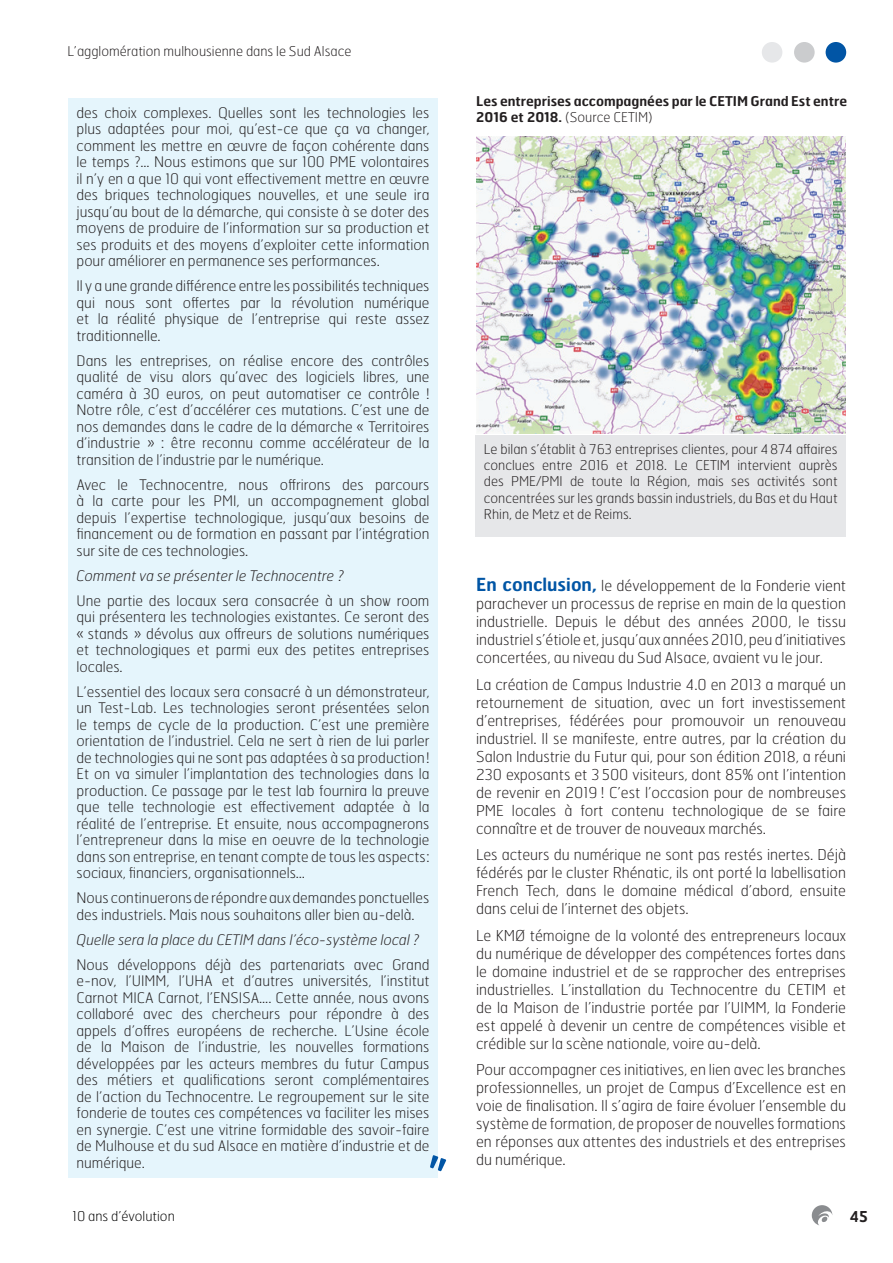
<style>
.page{position:relative;width:893px;height:1263px;background:#fff}
.page>*{position:absolute;margin:0;border:0;box-sizing:border-box;transform-origin:0 0}
.t1{font:100 15px/18px "Hermes FB";color:#231f20;text-align:justify}
.t2{font:600 15px "Hermes FB";color:#231f20}
.t3{font:100 14.55px/16.5px "Hermes FB";color:#231f20;text-align:justify}
.t4{font:italic 100 14.55px "Hermes FB";color:#231f20}
.t5{font:100 13.5px/16.2px "Hermes FB";color:#231f20;text-align:justify}
.t6{font:600 13.5px/16.2px "Hermes FB";color:#231f20}
.t7{font:100 13.5px "Hermes FB";color:#000}
.s1{font-weight:100}
.s2{font-weight:600;font-size:18px;color:#0155a5}
</style>
<div class="page">
<div style="left:826px;top:42px;width:20px;height:21px;background:#0155a5;border-radius:50%"></div>
<div style="left:794px;top:42px;width:21px;height:21px;background:#cbccce;border-radius:50%"></div>
<div style="left:762px;top:42px;width:20px;height:21px;background:#e6e7e9;border-radius:50%"></div>
<svg style="left:812px;top:1205px;width:20px;height:20px"></svg>
<img style="left:476px;top:136px;width:370px;height:297px">
<div style="left:68px;top:98px;width:370px;height:1080px;background:#e5f5fc"></div>
<div style="left:475px;top:435px;width:371px;height:101px;background:#e6e7e9"></div>
<p class="t5" style="left:67px;top:43px;width:285px">L’agglomération mulhousienne dans le Sud Alsace</p>
<p class="t3" style="left:77px;top:104px;width:354px">des choix complexes. Quelles sont les technologies les plus adaptées pour moi, qu’est-ce que ça va changer, comment les mettre en œuvre de façon cohérente dans le temps ?... Nous estimons que sur 100 PME volontaires il n’y en a que 10 qui vont effectivement mettre en œuvre des briques technologiques nouvelles, et une seule ira jusqu’au bout de la démarche, qui consiste à se doter des moyens de produire de l’information sur sa production et ses produits et des moyens d’exploiter cette information pour améliorer en permanence ses performances.</p>
<p class="t3" style="left:77px;top:277px;width:354px">Il y a une grande différence entre les possibilités techniques qui nous sont offertes par la révolution numérique et la réalité physique de l’entreprise qui reste assez traditionnelle.</p>
<p class="t3" style="left:77px;top:352px;width:354px">Dans les entreprises, on réalise encore des contrôles qualité de visu alors qu’avec des logiciels libres, une caméra à 30 euros, on peut automatiser ce contrôle !<br>Notre rôle, c’est d’accélérer ces mutations. C’est une de nos demandes dans le cadre de la démarche « Territoires d’industrie » : être reconnu comme accélérateur de la transition de l’industrie par le numérique.</p>
<p class="t3" style="left:77px;top:476px;width:354px">Avec le Technocentre, nous offrirons des parcours à la carte pour les PMI, un accompagnement global depuis l’expertise technologique, jusqu’aux besoins de financement ou de formation en passant par l’intégration sur site de ces technologies.</p>
<p class="t4" style="left:77px;top:566px;width:269px">Comment va se présenter le Technocentre ?</p>
<p class="t3" style="left:77px;top:592px;width:354px">Une partie des locaux sera consacrée à un show room qui présentera les technologies existantes. Ce seront des « stands » dévolus aux offreurs de solutions numériques et technologiques et parmi eux des petites entreprises locales.</p>
<p class="t3" style="left:77px;top:683px;width:354px">L’essentiel des locaux sera consacré à un démonstrateur, un Test-Lab. Les technologies seront présentées selon le temps de cycle de la production. C’est une première orientation de l’industriel. Cela ne sert à rien de lui parler de technologies qui ne sont pas adaptées à sa production !<br>Et on va simuler l’implantation des technologies dans la production. Ce passage par le test lab fournira la preuve que telle technologie est effectivement adaptée à la réalité de l’entreprise. Et ensuite, nous accompagnerons l’entrepreneur dans la mise en oeuvre de la technologie dans son entreprise, en tenant compte de tous les aspects : sociaux, financiers, organisationnels…</p>
<p class="t3" style="left:77px;top:889px;width:354px">Nous continuerons de répondre aux demandes ponctuelles des industriels. Mais nous souhaitons aller bien au-delà.</p>
<p class="t4" style="left:77px;top:930px;width:344px">Quelle sera la place du CETIM dans l’éco-système local ?</p>
<p class="t3" style="left:77px;top:956px;width:354px">Nous développons déjà des partenariats avec Grand e-nov, l’UIMM, l’UHA et d’autres universités, l’institut Carnot MICA Carnot, l’ENSISA.... Cette année, nous avons collaboré avec des chercheurs pour répondre à des appels d’offres européens de recherche. L’Usine école de la Maison de l’industrie, les nouvelles formations développées par les acteurs membres du futur Campus des métiers et qualifications seront complémentaires de l’action du Technocentre. Le regroupement sur le site fonderie de toutes ces compétences va faciliter les mises en synergie. C’est une vitrine formidable des savoir-faire de Mulhouse et du sud Alsace en matière d’industrie et de numérique.</p>
<p class="t7" style="left:72px;top:1208px;width:104px">10 ans d’évolution</p>
<p class="t6" style="left:476px;top:93px;width:372px">Les entreprises accompagnées par le CETIM Grand Est entre<br>2016 et 2018. <span class="s1">(Source CETIM)</span></p>
<p class="t5" style="left:484px;top:441px;width:355px">Le bilan s’établit à 763 entreprises clientes, pour 4 874 affaires conclues entre 2016 et 2018. Le CETIM intervient auprès des PME/PMI de toute la Région, mais ses activités sont concentrées sur les grands bassin industriels, du Bas et du Haut Rhin, de Metz et de Reims.</p>
<p class="t1" style="left:476px;top:576px;width:371px"><span class="s2">En conclusion,</span> le développement de la Fonderie vient parachever un processus de reprise en main de la question industrielle. Depuis le début des années 2000, le tissu industriel s’étiole et, jusqu’aux années 2010, peu d’initiatives concertées, au niveau du Sud Alsace, avaient vu le jour.</p>
<p class="t1" style="left:476px;top:675px;width:371px">La création de Campus Industrie 4.0 en 2013 a marqué un retournement de situation, avec un fort investissement d’entreprises, fédérées pour promouvoir un renouveau industriel. Il se manifeste, entre autres, par la création du Salon Industrie du Futur qui, pour son édition 2018, a réuni 230 exposants et 3 500 visiteurs, dont 85% ont l’intention de revenir en 2019 ! C’est l’occasion pour de nombreuses PME locales à fort contenu technologique de se faire connaître et de trouver de nouveaux marchés.</p>
<p class="t1" style="left:476px;top:845px;width:371px">Les acteurs du numérique ne sont pas restés inertes. Déjà fédérés par le cluster Rhénatic, ils ont porté la labellisation French Tech, dans le domaine médical d’abord, ensuite dans celui de l’internet des objets.</p>
<p class="t1" style="left:476px;top:926px;width:371px">Le KMØ témoigne de la volonté des entrepreneurs locaux du numérique de développer des compétences fortes dans le domaine industriel et de se rapprocher des entreprises industrielles. L’installation du Technocentre du CETIM et de la Maison de l’industrie portée par l’UIMM, la Fonderie est appelé à devenir un centre de compétences visible et crédible sur la scène nationale, voire au-delà.</p>
<p class="t1" style="left:476px;top:1060px;width:371px">Pour accompagner ces initiatives, en lien avec les branches professionnelles, un projet de Campus d’Excellence est en voie de finalisation. Il s’agira de faire évoluer l’ensemble du système de formation, de proposer de nouvelles formations en réponses aux attentes des industriels et des entreprises du numérique.</p>
<p class="t2" style="left:850px;top:1207px;width:20px">45</p>
</div>
